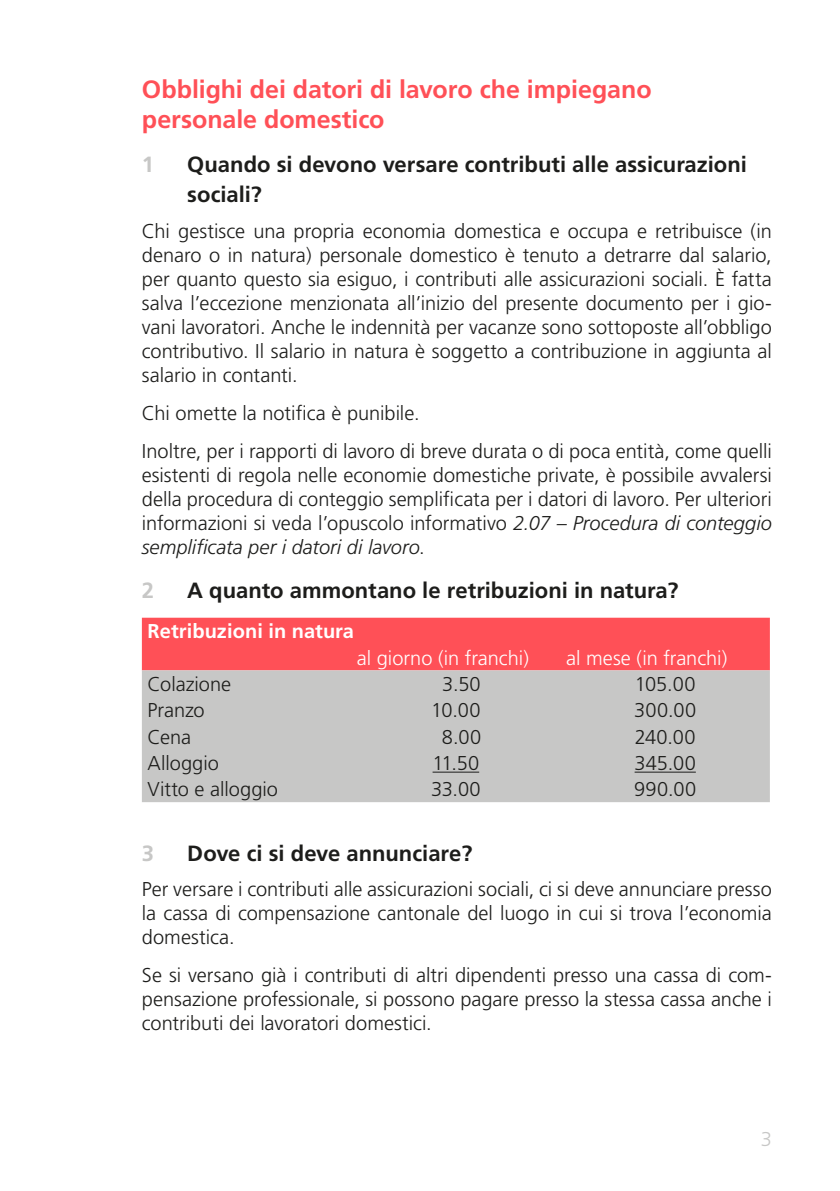
<style>
.page{position:relative;width:840px;height:1191px;background:#fff}
.page>*{position:absolute;margin:0;border:0;box-sizing:border-box;transform-origin:0 0}
.Texttitel{font:700 25px/30px "Frutiger";letter-spacing:-.005em;color:#ff5057}
.t1{font:700 22px/30px "Frutiger";color:#1d1d1b}
.t2{font:700 22px "Frutiger";color:#c7c7c6}
.Grundtext{font:300 20px/24px "Frutiger";color:#1d1d1b;text-align:justify}
.Tabellen_Text_Weiss{font:300 20px "Frutiger";letter-spacing:-.005em;color:#fff}
.Tabellen_Text_Weiss-2{font:700 20px "Frutiger";color:#fff}
.MB_Gruppe_Titelseite{font:300 20px "Frutiger";color:#c7c7c6}
.s1{font-style:italic}
</style>
<div class="page">
<div style="left:142px;top:617px;width:627px;height:53px;background:#ff5057"></div>
<div style="left:142px;top:670px;width:627px;height:132px;background:#c7c7c6"></div>
<hr style="left:432px;top:771px;width:47px;height:1px;background:#1d1d1b">
<hr style="left:634px;top:771px;width:61px;height:1px;background:#1d1d1b">
<p class="Texttitel" style="left:142px;top:75px;width:511px">Obblighi dei datori di lavoro che impiegano personale domestico</p>
<p class="t2" style="left:142px;top:152px;width:14px">1</p>
<p class="t1" style="left:187px;top:150px;width:560px">Quando si devono versare contributi alle assicurazioni sociali?</p>
<p class="Grundtext" style="left:142px;top:219px;width:631px">Chi gestisce una propria economia domestica e occupa e retribuisce (in denaro o in natura) personale domestico è tenuto a detrarre dal salario, per quanto questo sia esiguo, i contributi alle assicurazioni sociali. È fatta salva l’eccezione menzionata all’inizio del presente documento per i gio&shy;vani lavoratori. Anche le indennità per vacanze sono sottoposte all’obbligo contributivo. Il salario in natura è soggetto a contribuzione in aggiunta al salario in contanti.</p>
<p class="Grundtext" style="left:142px;top:401px;width:279px">Chi omette la notifica è punibile.</p>
<p class="Grundtext" style="left:142px;top:439px;width:631px">Inoltre, per i rapporti di lavoro di breve durata o di poca entità, come quelli esistenti di regola nelle economie domestiche private, è possibile avvalersi della procedura di conteggio semplificata per i datori di lavoro. Per ulteriori informazioni si veda l’opuscolo informativo <span class="s1">2.07 – Procedura di conteggio semplificata per i datori di lavoro</span>.</p>
<p class="t2" style="left:142px;top:578px;width:14px">2</p>
<p class="t1" style="left:187px;top:576px;width:492px">A quanto ammontano le retribuzioni in natura?</p>
<p class="Tabellen_Text_Weiss-2" style="left:147px;top:619px;width:208px">Retribuzioni in natura</p>
<p class="Tabellen_Text_Weiss" style="left:356px;top:646px;width:173px">al giorno (in franchi)</p>
<p class="Tabellen_Text_Weiss" style="left:566px;top:646px;width:163px">al mese (in franchi)</p>
<p class="Grundtext" style="left:147px;top:672px;width:85px">Colazione</p>
<p class="Grundtext" style="left:442px;top:672px;width:40px">3.50</p>
<p class="Grundtext" style="left:634px;top:672px;width:62px">105.00</p>
<p class="Grundtext" style="left:147px;top:699px;width:59px">Pranzo</p>
<p class="Grundtext" style="left:431px;top:699px;width:51px">10.00</p>
<p class="Grundtext" style="left:634px;top:699px;width:63px">300.00</p>
<p class="Grundtext" style="left:147px;top:725px;width:45px">Cena</p>
<p class="Grundtext" style="left:441px;top:725px;width:41px">8.00</p>
<p class="Grundtext" style="left:634px;top:725px;width:63px">240.00</p>
<p class="Grundtext" style="left:147px;top:751px;width:73px">Alloggio</p>
<p class="Grundtext" style="left:432px;top:751px;width:48px">11.50</p>
<p class="Grundtext" style="left:634px;top:751px;width:63px">345.00</p>
<p class="Grundtext" style="left:147px;top:778px;width:132px">Vitto e alloggio</p>
<p class="Grundtext" style="left:431px;top:778px;width:51px">33.00</p>
<p class="Grundtext" style="left:634px;top:778px;width:63px">990.00</p>
<p class="t2" style="left:142px;top:840px;width:14px">3</p>
<p class="t1" style="left:187px;top:838px;width:286px">Dove ci si deve annunciare?</p>
<p class="Grundtext" style="left:142px;top:877px;width:631px">Per versare i contributi alle assicurazioni sociali, ci si deve annunciare presso la cassa di compensazione cantonale del luogo in cui si trova l’economia domestica.</p>
<p class="Grundtext" style="left:142px;top:963px;width:631px">Se si versano già i contributi di altri dipendenti presso una cassa di com&shy;pensazione professionale, si possono pagare presso la stessa cassa anche i contributi dei lavoratori domestici.</p>
<p class="MB_Gruppe_Titelseite" style="left:760px;top:1127px;width:13px">3</p>
</div>
